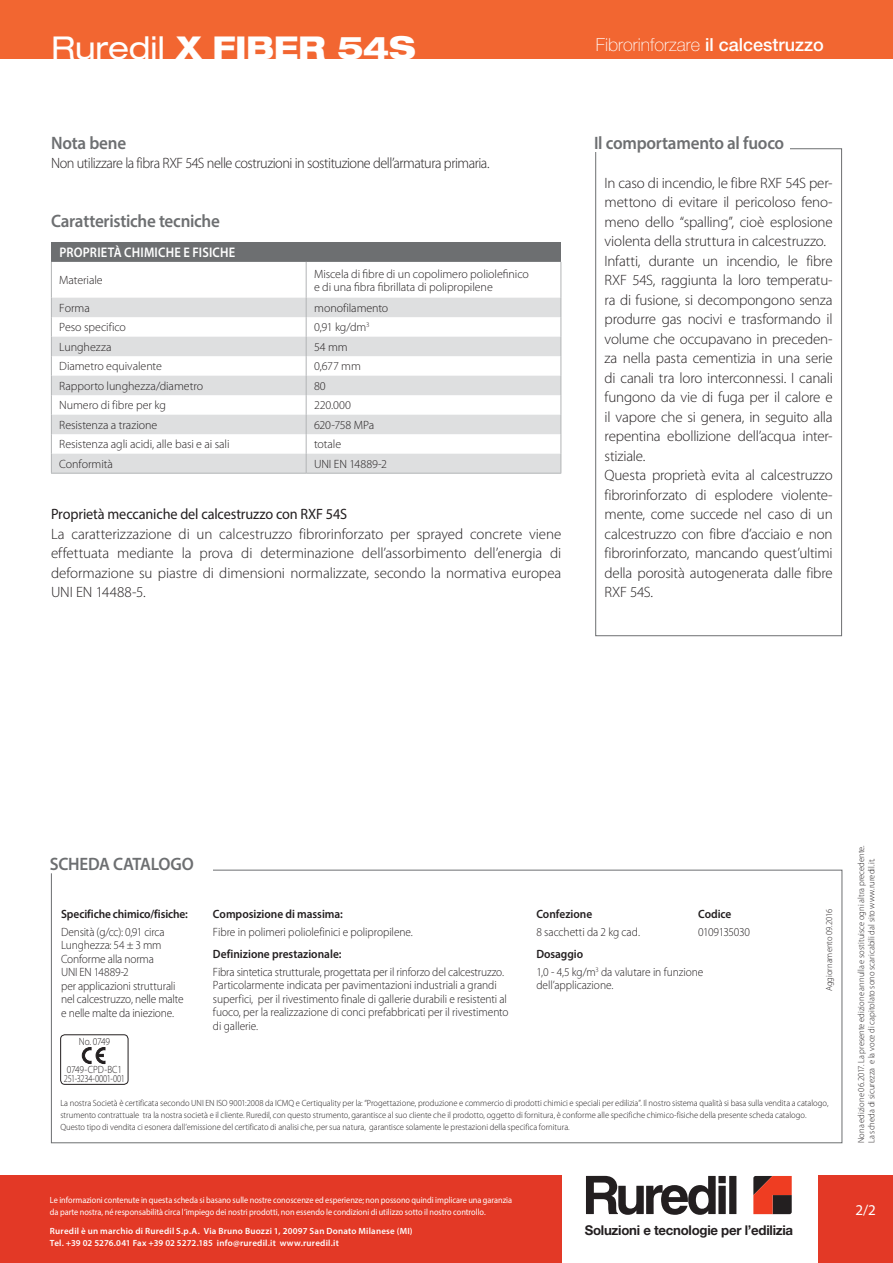
<style>
.page{position:relative;width:893px;height:1263px;background:#fff}
.page>*{position:absolute;margin:0;border:0;box-sizing:border-box;transform-origin:0 0}
.t1{font:800 expanded 31.5px "Helvetica Neue LT Std";letter-spacing:-.015em;color:#fff;scale:.95 1}
.t2{font:600 18px "Myriad Pro";letter-spacing:-.015em;color:#6d6f71;scale:.95 1}
.t3{font:100 18px "Helvetica Neue LT Std";color:#fff}
.t4{font:300 15px/19.5px "Myriad Pro";letter-spacing:-.01em;color:#231f20}
.t5{font:300 15px "Myriad Pro";letter-spacing:-.03em;color:#231f20;scale:.95 1}
.t6{font:15px "Myriad Pro";letter-spacing:-.01em;color:#231f20;scale:.95 1}
.t7{font:15px "Myriad Pro";color:#fff}
.t8{font:600 13.95px "Myriad Pro";letter-spacing:.02em;color:#fff;scale:.9 1}
.t9{font:700 13.5px "Helvetica Neue LT Std";letter-spacing:-.02em;color:#231f20}
.t10{font:300 12px/13.5px "Myriad Pro";letter-spacing:-.01em;color:#231f20;scale:.95 1}
.t11{font:300 12px/13.5px "Myriad Pro";letter-spacing:-.01em;color:#231f20}
.t12{font:600 12px "Myriad Pro";color:#231f20;scale:.95 1}
.t13{font:300 12px "Myriad Pro";letter-spacing:-.035em;color:#231f20;scale:.95 1}
.t14{font:300 10.5px/9px "Myriad Pro";letter-spacing:-.02em;color:#231f20;scale:.9 1}
.t15{font:300 9px/12px "Myriad Pro";color:#231f20;scale:.95 1}
.t16{font:9px/12px "Myriad Pro";letter-spacing:-.005em;color:#fff;scale:.92 1}
.t17{font:600 9px/12px "Myriad Pro";letter-spacing:.025em;color:#fff}
.s1{font-weight:400}
.s2{font-weight:500}
.s3{font-weight:600}
</style>
<div class="page">
<div style="left:0;top:0;width:893px;height:59px;background:#f26631"></div>
<div style="left:0;top:1176px;width:561px;height:87px;background:#e33926"></div>
<div style="left:819px;top:1176px;width:74px;height:87px;background:#e33926"></div>
<div style="left:718px;top:1176px;width:8px;height:7px;background:#231f20"></div>
<div style="left:718px;top:1186px;width:8px;height:28px;background:#231f20"></div>
<div style="left:729px;top:1176px;width:7px;height:38px;background:#231f20"></div>
<svg style="left:586px;top:1176px;width:130px;height:39px"></svg>
<svg style="left:753px;top:1176px;width:39px;height:38px"></svg>
<svg style="left:51px;top:869px;width:792px;height:274px"></svg>
<div style="left:60px;top:1034px;width:68px;height:51px;border:1px solid #231f20;border-radius:4px"></div>
<svg style="left:82px;top:1047px;width:23px;height:17px"></svg>
<div style="left:595px;top:148px;width:247px;height:488px;border:1px solid #6d6f71"></div>
<div style="left:594px;top:127px;width:196px;height:24px;background:#fff"></div>
<div style="left:51px;top:242px;width:510px;height:20px;background:#6d6f71"></div>
<svg style="left:52px;top:262px;width:509px;height:36px"></svg>
<svg style="left:52px;top:298px;width:509px;height:175px;fill:#dedfe0"></svg>
<hr style="left:51px;top:262px;width:1px;height:36px;background:#b2b4b6">
<hr style="left:306px;top:262px;width:1px;height:36px;background:#b2b4b6">
<hr style="left:561px;top:262px;width:1px;height:36px;background:#b2b4b6">
<svg style="left:51px;top:298px;width:1px;height:175px"></svg>
<hr style="left:51px;top:473px;width:255px;height:1px;background:#b2b4b6">
<svg style="left:306px;top:298px;width:1px;height:175px"></svg>
<svg style="left:561px;top:298px;width:1px;height:175px"></svg>
<hr style="left:306px;top:473px;width:255px;height:1px;background:#b2b4b6">
<h1 class="t1" style="left:51px;top:30px;width:385px"><span class="s1">Ruredil</span> X FIBER 54S</h1>
<p class="t3" style="left:596px;top:34px;width:230px">Fibrorinforzare <span class="s2">il calcestruzzo</span></p>
<p class="t2" style="left:51px;top:136px;width:81px">Nota bene</p>
<p class="t5" style="left:51px;top:157px;width:463px">Non utilizzare la fibra RXF 54S nelle costruzioni in sostituzione dell’armatura primaria.</p>
<p class="t2" style="left:51px;top:214px;width:179px">Caratteristiche tecniche</p>
<p class="t8" style="left:59px;top:247px;width:197px">PROPRIETÀ CHIMICHE E FISICHE</p>
<p class="t11" style="left:59px;top:275px;width:45px">Materiale</p>
<p class="t11" style="left:314px;top:268px;width:216px">Miscela di fibre di un copolimero poliolefinico e di una fibra fibrillata di polipropilene</p>
<p class="t11" style="left:59px;top:302px;width:32px">Forma</p>
<p class="t11" style="left:314px;top:302px;width:76px">monofilamento</p>
<p class="t11" style="left:59px;top:322px;width:68px">Peso specifico</p>
<p class="t11" style="left:314px;top:322px;width:57px">0,91 kg/dm<sup>3</sup></p>
<p class="t11" style="left:59px;top:341px;width:54px">Lunghezza</p>
<p class="t11" style="left:314px;top:341px;width:35px">54 mm</p>
<p class="t11" style="left:59px;top:361px;width:104px">Diametro equivalente</p>
<p class="t11" style="left:314px;top:361px;width:48px">0,677 mm</p>
<p class="t11" style="left:59px;top:380px;width:145px">Rapporto lunghezza/diametro</p>
<p class="t11" style="left:314px;top:380px;width:13px">80</p>
<p class="t11" style="left:59px;top:400px;width:108px">Numero di fibre per kg</p>
<p class="t11" style="left:314px;top:400px;width:39px">220.000</p>
<p class="t11" style="left:59px;top:419px;width:100px">Resistenza a trazione</p>
<p class="t11" style="left:314px;top:419px;width:62px">620-758 MPa</p>
<p class="t11" style="left:59px;top:439px;width:172px">Resistenza agli acidi, alle basi e ai sali</p>
<p class="t11" style="left:314px;top:439px;width:29px">totale</p>
<p class="t11" style="left:59px;top:458px;width:55px">Conformità</p>
<p class="t11" style="left:314px;top:458px;width:74px">UNI EN 14889-2</p>
<p class="t6" style="left:51px;top:508px;width:313px">Proprietà meccaniche del calcestruzzo con RXF 54S</p>
<p class="t4" style="left:51px;top:525px;width:512px;text-align:justify">La caratterizzazione di un calcestruzzo fibrorinforzato per sprayed concrete viene effettuata mediante la prova di determinazione dell’assorbimento dell’energia di deformazione su piastre di dimensioni normalizzate, secondo la normativa europea UNI EN 14488-5.</p>
<p class="t2" style="left:594px;top:136px;width:202px">Il comportamento al fuoco</p>
<p class="t4" style="left:605px;top:174px;width:230px">In caso di incendio, le fibre RXF 54S per&shy;mettono di evitare il pericoloso feno&shy;meno dello “spalling”, cioè esplosione violenta della struttura in calcestruzzo.<br>Infatti, durante un incendio, le fibre RXF 54S, raggiunta la loro temperatu&shy;ra di fusione, si decompongono senza produrre gas nocivi e trasformando il volume che occupavano in preceden&shy;za nella pasta cementizia in una serie di canali tra loro interconnessi. I canali fungono da vie di fuga per il calore e il vapore che si genera, in seguito alla repentina ebollizione dell’acqua inter&shy;stiziale.<br>Questa proprietà evita al calcestruzzo fibrorinforzato di esplodere violente&shy;mente, come succede nel caso di un calcestruzzo con fibre d’acciaio e non fibrorinforzato, mancando quest’ultimi della porosità autogenerata dalle fibre RXF 54S.</p>
<p class="t2" style="left:50px;top:857px;width:153px">SCHEDA CATALOGO</p>
<p class="t12" style="left:61px;top:909px;width:135px">Specifiche chimico/fisiche:</p>
<p class="t10" style="left:61px;top:926px;width:130px">Densità (g/cc): 0,91 circa<br>Lunghezza: 54 ± 3 mm<br>Conforme alla norma<br>UNI EN 14889-2<br>per applicazioni strutturali nel calcestruzzo, nelle malte e nelle malte da iniezione.</p>
<p class="t14" style="left:79px;top:1037px;width:36px">No. 0749</p>
<p class="t14" style="left:64px;top:1066px;width:69px">0749-CPD-BC1<br>251-3234-0001-001</p>
<p class="t12" style="left:213px;top:909px;width:138px">Composizione di massima:</p>
<p class="t10" style="left:213px;top:926px;width:212px">Fibre in polimeri poliolefinici e polipropilene.</p>
<p class="t12" style="left:213px;top:949px;width:137px">Definizione prestazionale:</p>
<p class="t10" style="left:213px;top:966px;width:313px">Fibra sintetica strutturale, progettata per il rinforzo del calcestruzzo.<br>Particolarmente indicata per pavimentazioni industriali a grandi superfici, per il rivestimento finale di gallerie durabili e resistenti al fuoco, per la realizzazione di conci prefabbricati per il rivestimento di gallerie.</p>
<p class="t12" style="left:536px;top:909px;width:60px">Confezione</p>
<p class="t10" style="left:536px;top:926px;width:111px">8 sacchetti da 2 kg cad.</p>
<p class="t10" style="left:536px;top:946px;width:177px;line-height:17.7px"><span class="s3">Dosaggio<br></span>1,0 - 4,5 kg/m<sup>3</sup> da valutare in funzione</p>
<p class="t10" style="left:536px;top:979px;width:83px">dell’applicazione.</p>
<p class="t12" style="left:698px;top:909px;width:36px">Codice</p>
<p class="t13" style="left:698px;top:927px;width:56px">0109135030</p>
<p class="t15" style="left:824px;top:991px;width:88px;rotate:-90deg">Aggiornamento 09.2016</p>
<p class="t15" style="left:60px;top:1098px;width:810px">La nostra Società è certificata secondo UNI EN ISO 9001:2008 da ICMQ e Certiquality per la: “Progettazione, produzione e commercio di prodotti chimici e speciali per edilizia”. Il nostro sistema qualità si basa sulla vendita a catalogo, strumento contrattuale tra la nostra società e il cliente. Ruredil, con questo strumento, garantisce al suo cliente che il prodotto, oggetto di fornitura, è conforme alle specifiche chimico-fisiche della presente scheda catalogo.<br>Questo tipo di vendita ci esonera dall’emissione del certificato di analisi che, per sua natura, garantisce solamente le prestazioni della specifica fornitura.</p>
<p class="t16" style="left:50px;top:1194px;width:504px">Le informazioni contenute in questa scheda si basano sulle nostre conoscenze ed esperienze; non possono quindi implicare una garanzia da parte nostra, né responsabilità circa l’impiego dei nostri prodotti, non essendo le condizioni di utilizzo sotto il nostro controllo.</p>
<p class="t17" style="left:50px;top:1225px;width:364px">Ruredil è un marchio di Ruredil S.p.A. Via Bruno Buozzi 1, 20097 San Donato Milanese (MI)<br>Tel. +39 02 5276.041 Fax +39 02 5272.185 info@ruredil.it www.ruredil.it</p>
<p class="t9" style="left:585px;top:1225px;width:210px">Soluzioni e tecnologie per l’edilizia</p>
<p class="t15" style="left:857px;top:1143px;width:315px;line-height:10.5px;rotate:-90deg">Nona edizione 06.2017. La presente edizione annulla e sostituisce ogni altra precedente.<br>La scheda di sicurezza e la voce di capitolato sono scaricabili dal sito www.ruredil.it.</p>
<p class="t7" style="left:856px;top:1204px;width:22px">2/2</p>
</div>
